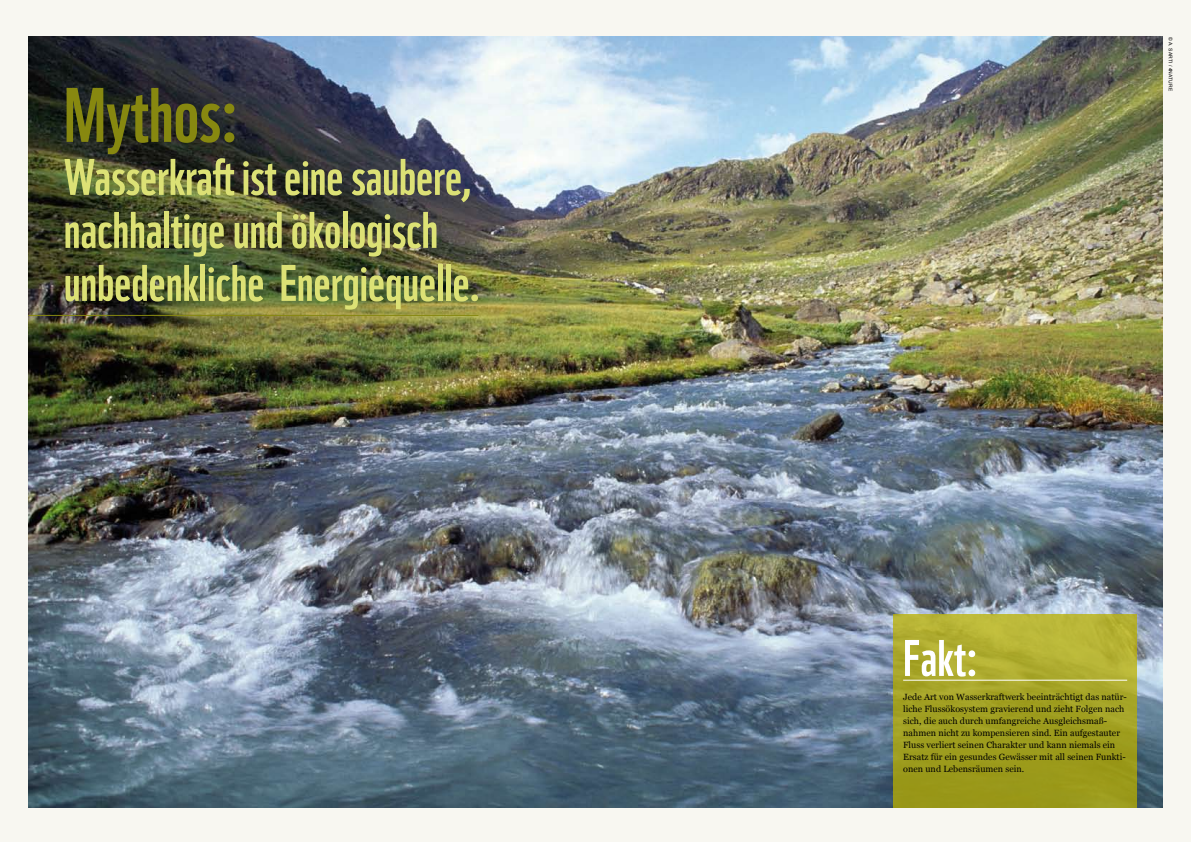
<style>
.page{position:relative;width:1191px;height:842px;background:#fff}
.page>*{position:absolute;margin:0;border:0;box-sizing:border-box;transform-origin:0 0}
.t1{font:75px "WWF";color:#878810}
.t2{font:50px/53px "WWF";color:#dce175}
.t3{font:50px "WWF";color:#fff}
.t4{font:9px/12px "Georgia";letter-spacing:.005em;color:#000}
.t5{font:5px "Arial";letter-spacing:.015em;color:#000}
</style>
<div class="page">
<div style="left:0;top:0;width:595px;height:842px;background:#f8f7f1"></div>
<div style="left:595px;top:0;width:596px;height:842px;background:#f8f7f1"></div>
<img style="left:28px;top:37px;width:1134px;height:771px">
<div style="left:893px;top:615px;width:244px;height:193px;background:linear-gradient(to bottom,#b9b639,#939213)"></div>
<hr style="left:903px;top:680px;width:224px;height:1px;background:#fff">
<hr style="left:28px;top:315px;width:450px;height:1px;background:#878810">
<h1 class="t1" style="left:64px;top:56px;width:177px">Mythos:</h1>
<h2 class="t2" style="left:64px;top:146px;width:419px">Wasserkraft ist eine saubere, nachhaltige und ökologisch unbedenkliche Energiequelle.</h2>
<p class="t5" style="left:1173px;top:37px;width:56px;rotate:90deg">© A. Sarti / 4nature</p>
<h2 class="t3" style="left:903px;top:619px;width:77px">Fakt:</h2>
<p class="t4" style="left:903px;top:691px;width:225px">Jede Art von Wasserkraftwerk beeinträchtigt das natür&shy;liche Flussökosystem gravierend und zieht Folgen nach sich, die auch durch umfangreiche Ausgleichsmaß&shy;nahmen nicht zu kompensieren sind. Ein aufgestauter Fluss verliert seinen Charakter und kann niemals ein Ersatz für ein gesundes Gewässer mit all seinen Funkti&shy;onen und Lebensräumen sein.</p>
</div>
